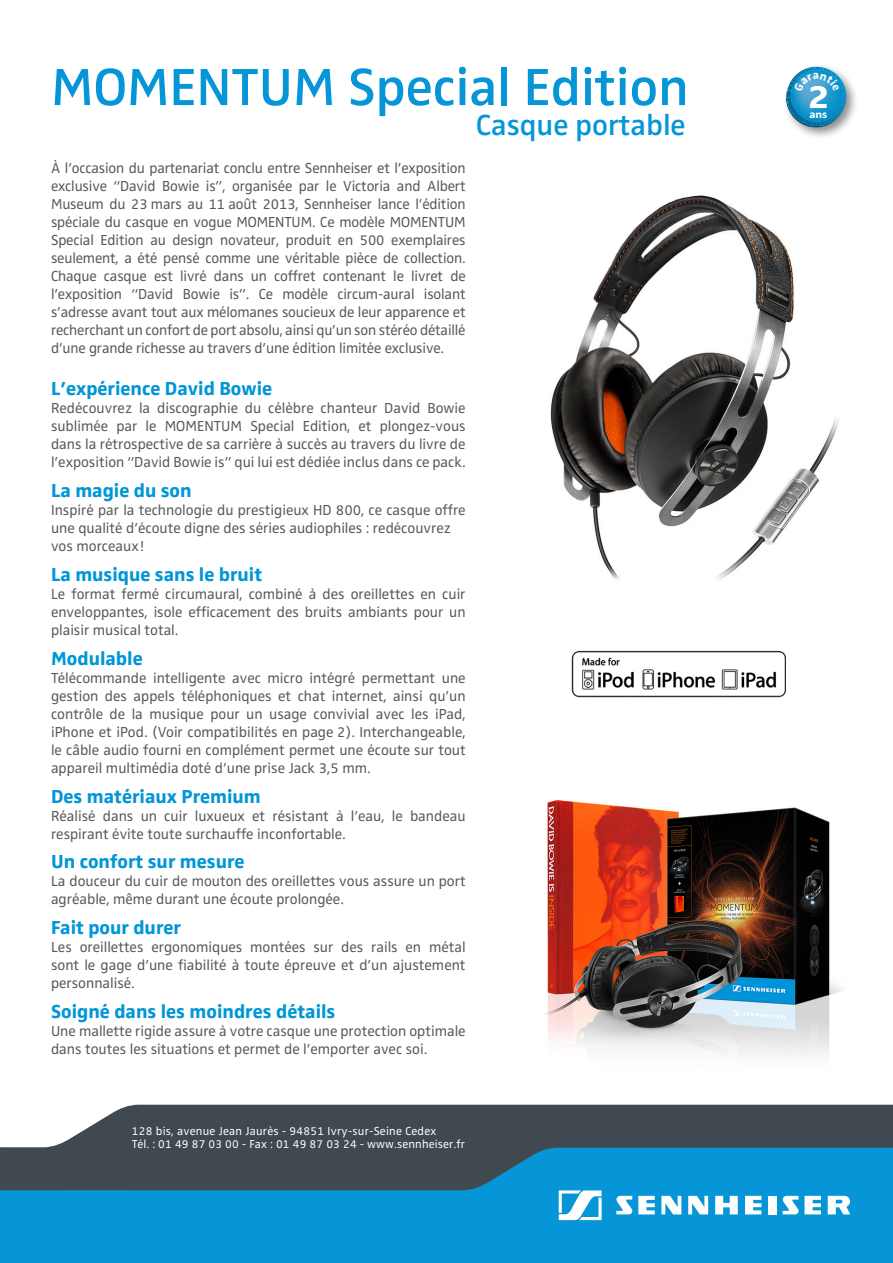
<style>
.page{position:relative;width:893px;height:1263px;background:#fff}
.page>*{position:absolute;margin:0;border:0;box-sizing:border-box;transform-origin:0 0}
.t1{font:600 54px "Sennheiser";color:#0696d7}
.t2{font:700 33.75px "Sennheiser";color:#fff;scale:1.17 1}
.t3{font:600 30px "Sennheiser";color:#0696d7}
.t4{font:700 19.5px "Sennheiser";color:#0196d7}
.t5{font:15px/18px "Sennheiser";color:#57585a;text-align:justify}
.Normal_e{font:12px/13.5px "Sennheiser";letter-spacing:.02em;color:#fff}
.t6{font:700 10.65px "Sennheiser";color:#fff;scale:1.07 1}
</style>
<div class="page">
<img style="left:550px;top:195px;width:289px;height:385px">
<div style="left:48px;top:1105px;width:845px;height:42px;background:#40494f"></div>
<svg style="left:0;top:1147px;width:893px;height:116px;background:#1384b8"></svg>
<svg style="left:559px;top:1190px;width:43px;height:30px"></svg>
<svg style="left:828px;top:1196px;width:22px;height:18px"></svg>
<svg style="left:638px;top:1196px;width:17px;height:18px"></svg>
<svg style="left:661px;top:1196px;width:20px;height:18px"></svg>
<svg style="left:715px;top:1196px;width:23px;height:18px"></svg>
<svg style="left:688px;top:1196px;width:20px;height:18px"></svg>
<div style="left:768px;top:1196px;width:8px;height:18px;background:#fff"></div>
<svg style="left:745px;top:1196px;width:16px;height:18px"></svg>
<svg style="left:616px;top:1196px;width:16px;height:18px"></svg>
<svg style="left:783px;top:1196px;width:38px;height:18px"></svg>
<div style="left:782px;top:63px;width:77px;height:77px;background:#231f20;opacity:.5"></div>
<img style="left:571px;top:650px;width:215px;height:48px">
<img style="left:545px;top:800px;width:297px;height:257px">
<svg style="left:786px;top:67px;width:60px;height:61px;background:#4aa2ca"></svg>
<p class="t1" style="left:51px;top:56px;width:639px">MOMENTUM Special Edition</p>
<p class="t3" style="left:476px;top:108px;width:211px">Casque portable</p>
<p class="t5" style="left:51px;top:159px;width:416px">À l’occasion du partenariat conclu entre Sennheiser et l’exposition exclusive “David Bowie is”, organisée par le Victoria and Albert Museum du 23 mars au 11 août 2013, Sennheiser lance l’édition spéciale du casque en vogue MOMENTUM. Ce modèle MOMENTUM Special Edition au design novateur, produit en 500 exemplaires seulement, a été pensé comme une véritable pièce de collection.<br>Chaque casque est livré dans un coffret contenant le livret de l’exposition “David Bowie is”. Ce modèle circum-aural isolant s’adresse avant tout aux mélomanes soucieux de leur apparence et recherchant un confort de port absolu, ainsi qu’un son stéréo détaillé d’une grande richesse au travers d’une édition limitée exclusive.</p>
<p class="t4" style="left:51px;top:377px;width:223px">L’expérience David Bowie</p>
<p class="t5" style="left:51px;top:399px;width:416px">Redécouvrez la discographie du célèbre chanteur David Bowie sublimée par le MOMENTUM Special Edition, et plongez-vous dans la rétrospective de sa carrière à succès au travers du livre de l’exposition “David Bowie is” qui lui est dédiée inclus dans ce pack.</p>
<p class="t4" style="left:51px;top:479px;width:142px">La magie du son</p>
<p class="t5" style="left:51px;top:501px;width:416px">Inspiré par la technologie du prestigieux HD 800, ce casque offre une qualité d’écoute digne des séries audiophiles : redécouvrez</p>
<p class="t5" style="left:51px;top:537px;width:95px">vos morceaux !</p>
<p class="t4" style="left:51px;top:563px;width:213px">La musique sans le bruit</p>
<p class="t5" style="left:51px;top:585px;width:416px">Le format fermé circumaural, combiné à des oreillettes en cuir enveloppantes, isole efficacement des bruits ambiants pour un plaisir musical total.</p>
<p class="t4" style="left:51px;top:647px;width:93px">Modulable</p>
<p class="t5" style="left:51px;top:669px;width:416px">Télécommande intelligente avec micro intégré permettant une gestion des appels téléphoniques et chat internet, ainsi qu’un contrôle de la musique pour un usage convivial avec les iPad, iPhone et iPod. (Voir compatibilités en page 2). Interchangeable, le câble audio fourni en complément permet une écoute sur tout appareil multimédia doté d’une prise Jack 3,5 mm.</p>
<p class="t4" style="left:51px;top:784px;width:211px">Des matériaux Premium</p>
<p class="t5" style="left:51px;top:806px;width:416px">Réalisé dans un cuir luxueux et résistant à l’eau, le bandeau respirant évite toute surchauffe inconfortable.</p>
<p class="t4" style="left:51px;top:850px;width:195px">Un confort sur mesure</p>
<p class="t5" style="left:51px;top:872px;width:416px">La douceur du cuir de mouton des oreillettes vous assure un port agréable, même durant une écoute prolongée.</p>
<p class="t4" style="left:51px;top:916px;width:132px">Fait pour durer</p>
<p class="t5" style="left:51px;top:938px;width:416px">Les oreillettes ergonomiques montées sur des rails en métal sont le gage d’une fiabilité à toute épreuve et d’un ajustement personnalisé.</p>
<p class="t4" style="left:51px;top:1000px;width:286px">Soigné dans les moindres détails</p>
<p class="t5" style="left:51px;top:1022px;width:416px">Une mallette rigide assure à votre casque une protection optimale dans toutes les situations et permet de l’emporter avec soi.</p>
<p class="Normal_e" style="left:132px;top:1124px;width:335px">128 bis, avenue Jean Jaurès - 94851 Ivry-sur-Seine Cedex<br>Tél. : 01 49 87 03 00 - Fax : 01 49 87 03 24 - www.sennheiser.fr</p>
<p class="t2" style="left:808px;top:76px;width:20px">2</p>
<p class="t6" style="left:809px;top:108px;width:18px">ans</p>
</div>
